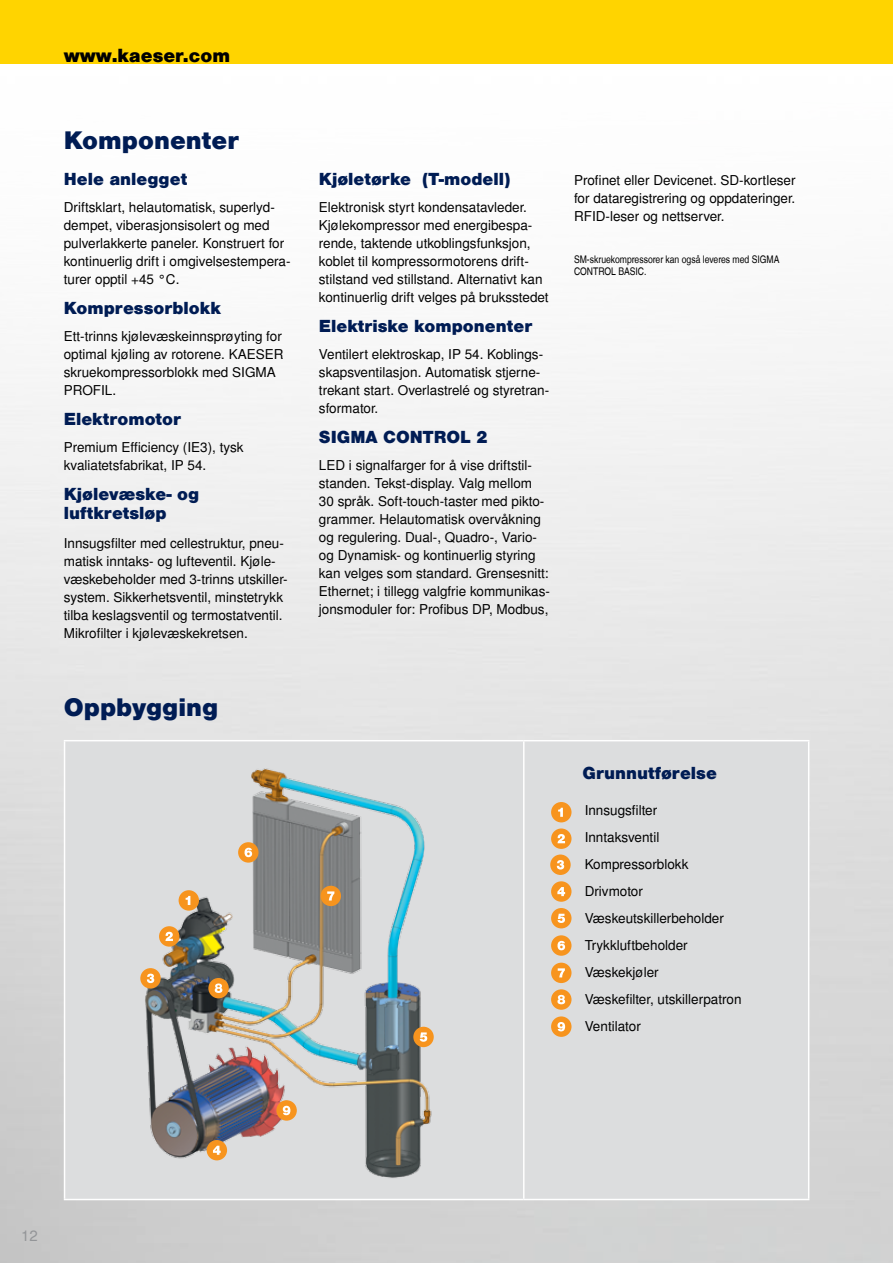
<style>
.page{position:relative;width:893px;height:1263px;background:#fff}
.page>*{position:absolute;margin:0;border:0;box-sizing:border-box;transform-origin:0 0}
.t1{font:900 24px "Nimbus San L";color:#001c54}
.t2{font:900 18px "Nimbus San L";color:#000}
.t3{font:900 16.5px/19.5px "Nimbus San L";color:#001c54}
.t4{font:15px "Nimbus San L";color:#939598}
.t5{font:13.5px/18px "Nimbus San L";color:#000}
.t6{font:10.5px/12px "Nimbus San L Reg Con";color:#000}
</style>
<div class="page">
<div style="left:0;top:0;width:893px;height:64px;background:#ffd400"></div>
<div style="left:65px;top:741px;width:743px;height:458px;background:#dcddde"></div>
<hr style="left:523px;top:741px;width:1px;height:458px;background:#fff">
<img style="left:65px;top:757px;width:466px;height:433px">
<div style="left:551px;top:802px;width:20px;height:20px;background:#f7941e;border-radius:50%"></div>
<svg style="left:558px;top:808px;width:5px;height:9px"></svg>
<div style="left:551px;top:828px;width:20px;height:21px;background:#f7941e;border-radius:50%"></div>
<svg style="left:558px;top:834px;width:7px;height:9px"></svg>
<div style="left:550px;top:854px;width:21px;height:21px;background:#f7941e;border-radius:50%"></div>
<svg style="left:557px;top:860px;width:7px;height:9px"></svg>
<div style="left:551px;top:881px;width:20px;height:21px;background:#f7941e;border-radius:50%"></div>
<svg style="left:557px;top:887px;width:8px;height:9px"></svg>
<div style="left:551px;top:908px;width:20px;height:20px;background:#f7941e;border-radius:50%"></div>
<svg style="left:557px;top:914px;width:8px;height:9px"></svg>
<div style="left:551px;top:935px;width:20px;height:21px;background:#f7941e;border-radius:50%"></div>
<svg style="left:557px;top:941px;width:8px;height:9px"></svg>
<div style="left:551px;top:963px;width:20px;height:20px;background:#f7941e;border-radius:50%"></div>
<svg style="left:558px;top:968px;width:7px;height:9px"></svg>
<div style="left:551px;top:989px;width:20px;height:21px;background:#f7941e;border-radius:50%"></div>
<svg style="left:557px;top:995px;width:8px;height:9px"></svg>
<div style="left:551px;top:1016px;width:20px;height:21px;background:#f7941e;border-radius:50%"></div>
<svg style="left:557px;top:1022px;width:8px;height:9px"></svg>
<div style="left:179px;top:890px;width:20px;height:21px;background:#f7941e;border-radius:50%"></div>
<svg style="left:186px;top:896px;width:4px;height:9px"></svg>
<div style="left:159px;top:926px;width:20px;height:21px;background:#f7941e;border-radius:50%"></div>
<svg style="left:165px;top:932px;width:8px;height:9px"></svg>
<div style="left:140px;top:968px;width:21px;height:20px;background:#f7941e;border-radius:50%"></div>
<svg style="left:147px;top:974px;width:7px;height:9px"></svg>
<div style="left:207px;top:1140px;width:20px;height:20px;background:#f7941e;border-radius:50%"></div>
<svg style="left:213px;top:1146px;width:8px;height:9px"></svg>
<div style="left:413px;top:1027px;width:21px;height:20px;background:#f7941e;border-radius:50%"></div>
<svg style="left:420px;top:1032px;width:7px;height:10px"></svg>
<div style="left:238px;top:842px;width:21px;height:21px;background:#f7941e;border-radius:50%"></div>
<svg style="left:245px;top:848px;width:7px;height:9px"></svg>
<div style="left:321px;top:886px;width:20px;height:20px;background:#f7941e;border-radius:50%"></div>
<svg style="left:327px;top:891px;width:7px;height:9px"></svg>
<div style="left:208px;top:978px;width:21px;height:20px;background:#f7941e;border-radius:50%"></div>
<svg style="left:215px;top:983px;width:7px;height:10px"></svg>
<svg style="left:276px;top:1100px;width:21px;height:21px"></svg>
<svg style="left:283px;top:1106px;width:7px;height:9px"></svg>
<h2 class="t2" style="left:64px;top:45px;width:168px">www.kaeser.com</h2>
<h1 class="t1" style="left:64px;top:125px;width:177px">Komponenter</h1>
<p class="t3" style="left:64px;top:169px;width:125px">Hele anlegget</p>
<p class="t5" style="left:64px;top:198px;width:228px">Driftsklart, helautomatisk, superlyd&shy;dempet, viberasjonsisolert og med pulverlakkerte paneler. Konstruert for kontinuerlig drift i omgivelsestempera&shy;turer opptil +45 °C.</p>
<p class="t3" style="left:64px;top:298px;width:159px">Kompressorblokk</p>
<p class="t5" style="left:64px;top:327px;width:221px">Ett-trinns kjølevæskeinnsprøyting for optimal kjøling av rotorene. KAESER skruekompressorblokk med SIGMA<br>PROFIL.</p>
<p class="t3" style="left:64px;top:409px;width:119px">Elektromotor</p>
<p class="t5" style="left:64px;top:438px;width:181px">Premium Efficiency (IE3), tysk kvaliatetsfabrikat, IP 54.</p>
<p class="t3" style="left:64px;top:484px;width:137px">Kjølevæske- og luftkretsløp</p>
<p class="t5" style="left:64px;top:534px;width:225px">Innsugsfilter med cellestruktur, pneu&shy;matisk inntaks- og lufteventil. Kjøle&shy;væskebeholder med 3-trinns utskiller&shy;system. Sikkerhetsventil, minstetrykk tilba keslagsventil og termostatventil.<br>Mikrofilter i kjølevæskekretsen.</p>
<h1 class="t1" style="left:64px;top:692px;width:156px">Oppbygging</h1>
<p class="t3" style="left:319px;top:169px;width:193px">Kjøletørke (T-modell)</p>
<p class="t5" style="left:319px;top:198px;width:231px">Elektronisk styrt kondensatavleder.<br>Kjølekompressor med energibespa&shy;rende, taktende utkoblingsfunksjon, koblet til kompressormotorens drift&shy;stilstand ved stillstand. Alternativt kan kontinuerlig drift velges på bruksstedet</p>
<p class="t3" style="left:319px;top:316px;width:215px">Elektriske komponenter</p>
<p class="t5" style="left:319px;top:345px;width:232px">Ventilert elektroskap, IP 54. Koblings&shy;skapsventilasjon. Automatisk stjerne&shy;trekant start. Overlastrelé og styretran&shy;sformator.</p>
<p class="t3" style="left:319px;top:427px;width:171px">SIGMA CONTROL 2</p>
<p class="t5" style="left:319px;top:456px;width:233px">LED i signalfarger for å vise driftstil&shy;standen. Tekst-display. Valg mellom 30 språk. Soft-touch-taster med pikto&shy;grammer. Helautomatisk overvåkning og regulering. Dual-, Quadro-, Vario&shy;og Dynamisk- og kontinuerlig styring kan velges som standard. Grensesnitt:<br>Ethernet; i tillegg valgfrie kommunikas&shy;jonsmoduler for: Profibus DP, Modbus,</p>
<p class="t5" style="left:574px;top:171px;width:223px;text-align:justify">Profinet eller Devicenet. SD-kortleser for dataregistrering og oppdateringer.<br>RFID-leser og nettserver.</p>
<p class="t6" style="left:574px;top:253px;width:207px">SM-skruekompressorer kan også leveres med SIGMA<br>CONTROL BASIC.</p>
<p class="t3" style="left:583px;top:763px;width:136px">Grunnutførelse</p>
<p class="t5" style="left:585px;top:797px;width:158px;line-height:27px">Innsugsfilter<br>Inntaksventil<br>Kompressorblokk<br>Drivmotor<br>Væskeutskillerbeholder<br>Trykkluftbeholder<br>Væskekjøler<br>Væskefilter, utskillerpatron<br>Ventilator</p>
<p class="t4" style="left:21px;top:1226px;width:18px">12</p>
</div>
